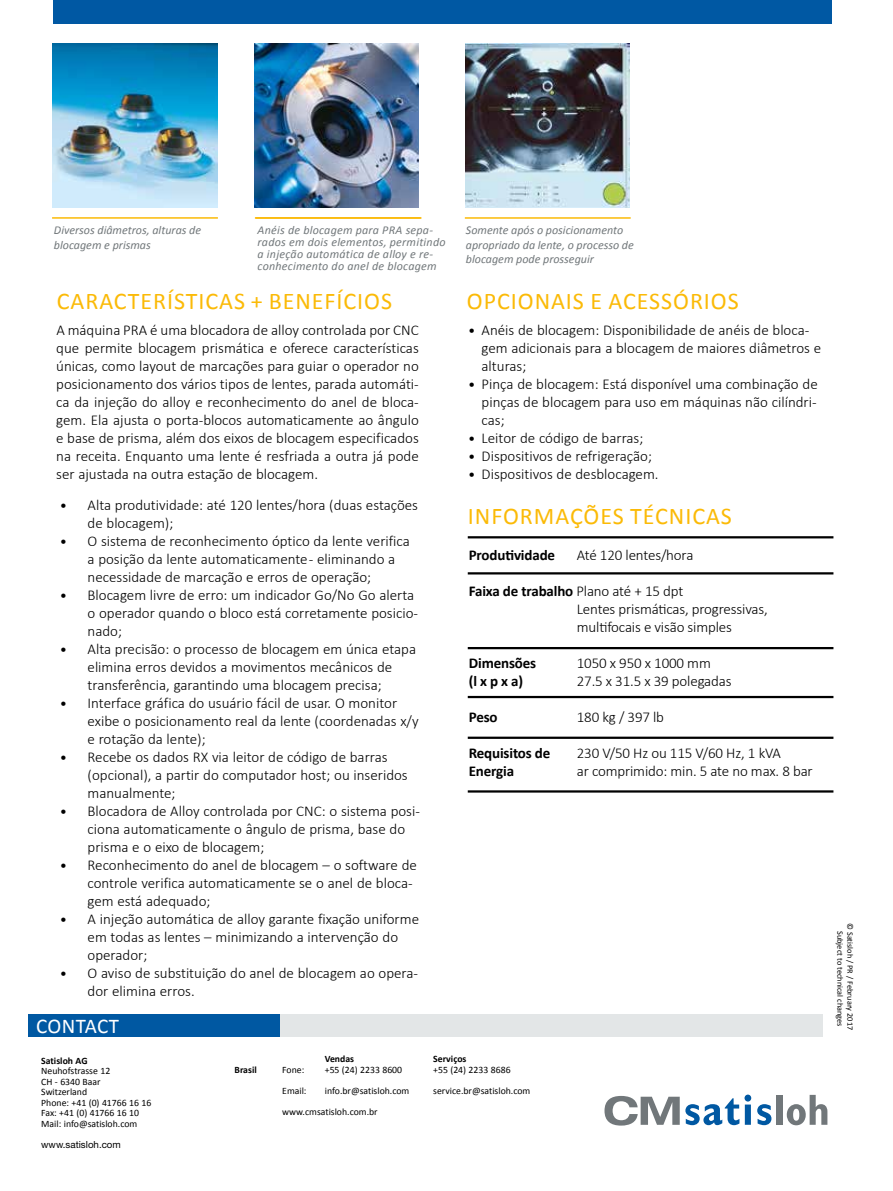
<style>
.page{position:relative;width:893px;height:1191px;background:#fff}
.page>*{position:absolute;margin:0;border:0;box-sizing:border-box;transform-origin:0 0}
.t1{font:24px "Calibri";letter-spacing:.04em;color:#fbba07}
.t2{font:21px "Calibri";letter-spacing:.015em;color:#fff}
.t3{font:300 15px/18px "Calibri";color:#000}
.t4{font:700 15px "Calibri";letter-spacing:-.01em;color:#000}
.t5{font:italic 12px/14.4px "Calibri";color:#71777a}
.t6{font:italic 12px/12px "Calibri";letter-spacing:.02em;color:#71777a}
.t7{font:9.75px/10.5px "Calibri";color:#000}
.t8{font:700 9.75px "Calibri";color:#000}
.t9{font:9.75px "Helvetica Neue";color:#000}
.t10{font:8.25px "Calibri";color:#000}
.s1{font-family:"Helvetica Neue";font-weight:400;font-size:12px}
.s2{font-weight:700}
</style>
<div class="page">
<img style="left:465px;top:44px;width:165px;height:164px">
<hr style="left:52px;top:217px;width:166px;height:2px;background:#fbba07">
<hr style="left:255px;top:217px;width:166px;height:2px;background:#fbba07">
<hr style="left:465px;top:217px;width:166px;height:2px;background:#fbba07">
<img style="left:53px;top:44px;width:164px;height:164px">
<img style="left:254px;top:44px;width:165px;height:164px">
<div style="left:280px;top:1014px;width:543px;height:23px;background:#e3e6e7"></div>
<div style="left:29px;top:1014px;width:251px;height:23px;background:#0058a2"></div>
<svg style="left:604px;top:1094px;width:147px;height:31px"></svg>
<svg style="left:757px;top:1104px;width:14px;height:21px"></svg>
<div style="left:777px;top:1094px;width:6px;height:30px;background:#71777a"></div>
<svg style="left:787px;top:1094px;width:40px;height:31px"></svg>
<div style="left:54px;top:0;width:778px;height:23px;background:#0058a3"></div>
<hr style="left:468px;top:572px;width:365px;height:2px;background:#000">
<hr style="left:468px;top:647px;width:365px;height:2px;background:#000">
<hr style="left:468px;top:696px;width:365px;height:2px;background:#000">
<hr style="left:468px;top:736px;width:365px;height:3px;background:#000">
<hr style="left:468px;top:790px;width:365px;height:2px;background:#000">
<hr style="left:468px;top:536px;width:365px;height:2px;background:#000">
<p class="t5" style="left:54px;top:222px;width:149px">Diversos diâmetros, alturas de blocagem e prismas</p>
<p class="t6" style="left:258px;top:224px;width:189px">Anéis de blocagem para PRA sepa&shy;rados em dois elementos, permitindo a injeção automática de alloy e re&shy;conhecimento do anel de blocagem</p>
<p class="t5" style="left:466px;top:222px;width:169px">Somente após o posicionamento apropriado da lente, o processo de blocagem pode prosseguir</p>
<h1 class="t1" style="left:57px;top:286px;width:337px">CARACTERÍSTICAS + BENEFÍCIOS</h1>
<h1 class="t1" style="left:467px;top:286px;width:273px">OPCIONAIS E ACESSÓRIOS</h1>
<p class="t3" style="left:56px;top:320px;width:364px;text-align:justify">A máquina PRA é uma blocadora de alloy controlada por CNC que permite blocagem prismática e oferece características únicas, como layout de marcações para guiar o operador no posicionamento dos vários tipos de lentes, parada automáti&shy;ca da injeção do alloy e reconhecimento do anel de bloca&shy;gem. Ela ajusta o porta-blocos automaticamente ao ângulo e base de prisma, além dos eixos de blocagem especificados na receita. Enquanto uma lente é resfriada a outra já pode ser ajustada na outra estação de blocagem.</p>
<p class="t3" style="left:482px;top:320px;width:341px;text-indent:-13px"><span class="s1">•</span> Anéis de blocagem: Disponibilidade de anéis de bloca&shy;gem adicionais para a blocagem de maiores diâmetros e alturas;</p>
<p class="t3" style="left:482px;top:374px;width:338px;text-align:justify;text-indent:-13px"><span class="s1">•</span> Pinça de blocagem: Está disponível uma combinação de pinças de blocagem para uso em máquinas não cilíndri&shy;cas;</p>
<p class="t3" style="left:469px;top:428px;width:176px"><span class="s1">•</span> Leitor de código de barras;</p>
<p class="t3" style="left:469px;top:446px;width:185px"><span class="s1">•</span> Dispositivos de refrigeração;</p>
<p class="t3" style="left:469px;top:464px;width:191px"><span class="s1">•</span> Dispositivos de desblocagem.</p>
<p class="t3" style="left:88px;top:495px;width:332px;text-indent:-27px"><span class="s1">•</span> Alta produtividade: até 120 lentes/hora (duas estações de blocagem);</p>
<p class="t3" style="left:88px;top:531px;width:324px;text-indent:-27px"><span class="s1">•</span> O sistema de reconhecimento óptico da lente verifica a posição da lente automaticamente- eliminando a necessidade de marcação e erros de operação;</p>
<p class="t3" style="left:88px;top:585px;width:332px;text-indent:-27px"><span class="s1">•</span> Blocagem livre de erro: um indicador Go/No Go alerta o operador quando o bloco está corretamente posicio&shy;nado;</p>
<p class="t3" style="left:61px;top:639px;width:357px;text-align:center"><span class="s1">•</span> Alta precisão: o processo de blocagem em única etapa elimina erros devidos a movimentos mecânicos de transferência, garantindo uma blocagem precisa;</p>
<p class="t3" style="left:88px;top:693px;width:333px;text-indent:-27px"><span class="s1">•</span> Interface gráfica do usuário fácil de usar. O monitor exibe o posicionamento real da lente (coordenadas x/y e rotação da lente);</p>
<p class="t3" style="left:88px;top:747px;width:322px;text-indent:-27px"><span class="s1">•</span> Recebe os dados RX via leitor de código de barras (opcional), a partir do computador host; ou inseridos manualmente;</p>
<p class="t3" style="left:88px;top:801px;width:334px;text-indent:-27px"><span class="s1">•</span> Blocadora de Alloy controlada por CNC: o sistema posi&shy;ciona automaticamente o ângulo de prisma, base do prisma e o eixo de blocagem;</p>
<p class="t3" style="left:88px;top:855px;width:331px;text-indent:-27px"><span class="s1">•</span> Reconhecimento do anel de blocagem – o software de controle verifica automaticamente se o anel de bloca&shy;gem está adequado;</p>
<p class="t3" style="left:88px;top:909px;width:333px;text-indent:-27px"><span class="s1">•</span> A injeção automática de alloy garante fixação uniforme em todas as lentes – minimizando a intervenção do operador;</p>
<p class="t3" style="left:88px;top:963px;width:332px;text-indent:-27px"><span class="s1">•</span> O aviso de substituição do anel de blocagem ao opera&shy;dor elimina erros.</p>
<h1 class="t1" style="left:468px;top:501px;width:265px">INFORMAÇÕES TÉCNICAS</h1>
<p class="t4" style="left:469px;top:545px;width:88px">Produtividade</p>
<p class="t3" style="left:577px;top:546px;width:118px">Até 120 lentes/hora</p>
<p class="t3" style="left:577px;top:582px;width:192px;text-indent:-108px"><span class="s2">Faixa de trabalho</span> Plano até + 15 dpt<br>Lentes prismáticas, progressivas, multifocais e visão simples</p>
<p class="t4" style="left:469px;top:653px;width:69px">Dimensões</p>
<p class="t3" style="left:577px;top:654px;width:136px">1050 x 950 x 1000 mm</p>
<p class="t4" style="left:469px;top:671px;width:56px">(l x p x a)</p>
<p class="t3" style="left:577px;top:672px;width:156px">27.5 x 31.5 x 39 polegadas</p>
<p class="t4" style="left:469px;top:707px;width:30px">Peso</p>
<p class="t3" style="left:577px;top:708px;width:89px">180 kg / 397 lb</p>
<p class="t4" style="left:469px;top:743px;width:83px">Requisitos de</p>
<p class="t3" style="left:577px;top:744px;width:206px">230 V/50 Hz ou 115 V/60 Hz, 1 kVA</p>
<p class="t4" style="left:469px;top:761px;width:47px">Energia</p>
<p class="t3" style="left:577px;top:762px;width:237px">ar comprimido: min. 5 ate no max. 8 bar</p>
<h2 class="t2" style="left:36px;top:1012px;width:84px">CONTACT</h2>
<p class="t8" style="left:41px;top:1054px;width:48px">Satisloh AG</p>
<p class="t7" style="left:41px;top:1065px;width:112px">Neuhofstrasse 12<br>CH - 6340 Baar<br>Switzerland<br>Phone: +41 (0) 41766 16 16<br>Fax: +41 (0) 41766 16 10<br>Mail: info@satisloh.com</p>
<p class="t9" style="left:41px;top:1138px;width:81px">www.satisloh.com</p>
<p class="t8" style="left:235px;top:1063px;width:24px">Brasil</p>
<p class="t8" style="left:325px;top:1052px;width:31px">Vendas</p>
<p class="t8" style="left:433px;top:1052px;width:35px">Serviços</p>
<p class="t7" style="left:282px;top:1064px;width:24px">Fone:</p>
<p class="t7" style="left:325px;top:1064px;width:79px">+55 (24) 2233 8600</p>
<p class="t7" style="left:433px;top:1064px;width:79px">+55 (24) 2233 8686</p>
<p class="t7" style="left:282px;top:1085px;width:26px">Email:</p>
<p class="t7" style="left:325px;top:1085px;width:86px">info.br@satisloh.com</p>
<p class="t7" style="left:433px;top:1085px;width:99px">service.br@satisloh.com</p>
<p class="t7" style="left:282px;top:1106px;width:97px">www.cmsatisloh.com.br</p>
<p class="t10" style="left:845px;top:931px;width:97px;rotate:90deg">Subject to technical changes</p>
<p class="t10" style="left:855px;top:922px;width:109px;rotate:90deg">© Satisloh / PR / February 2017</p>
</div>
